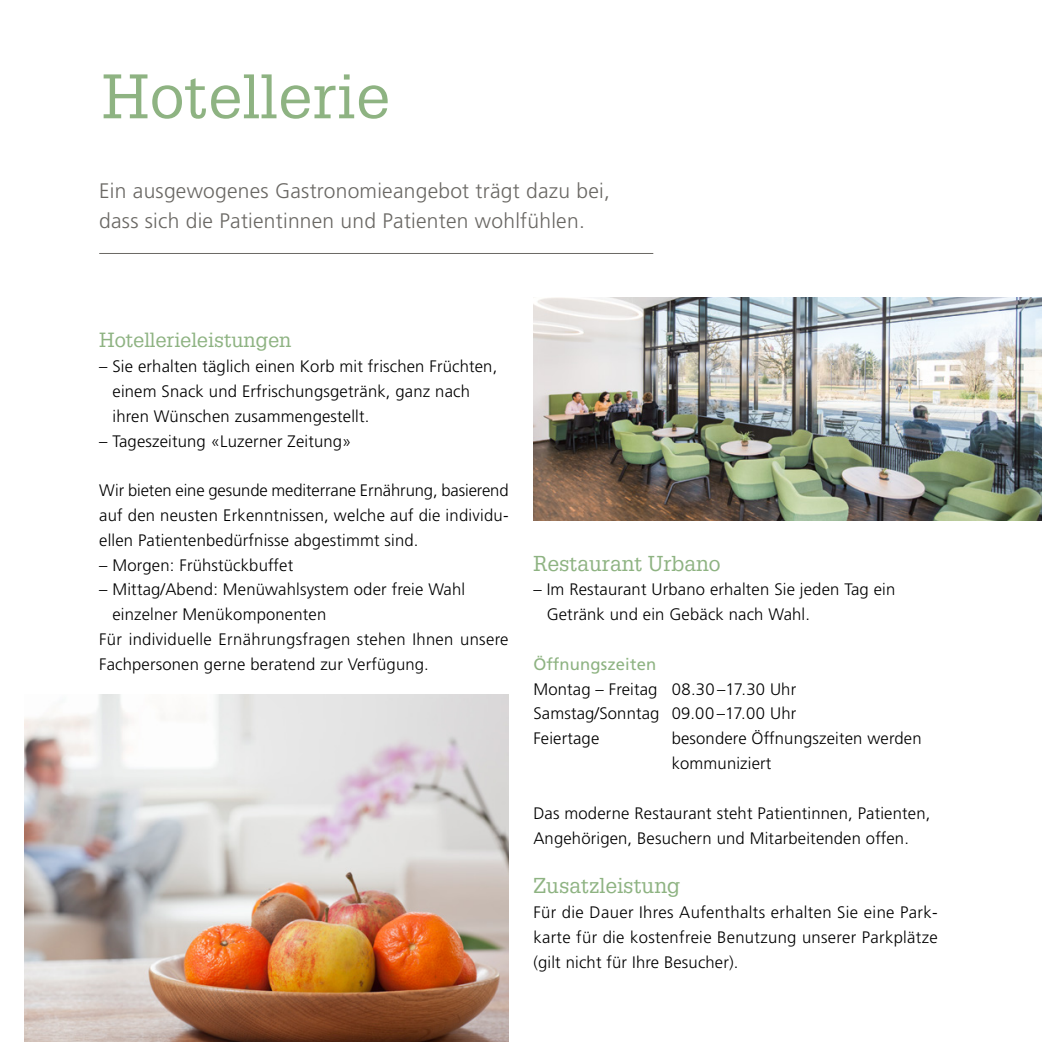
<style>
.page{position:relative;width:1042px;height:1042px;background:#fff}
.page>*{position:absolute;margin:0;border:0;box-sizing:border-box;transform-origin:0 0}
.t1{font:61.25px "Glypha LT Pro";letter-spacing:.01em;color:#8eb382}
.t2{font:300 21px/29.8px "Frutiger LT Std";letter-spacing:.01em;color:#6a6864}
.t3{font:21px "Glypha LT Pro";color:#8eb382}
.t4{font:19.95px "Glypha LT Pro";color:#8eb382}
.t5{font:300 16.62px/24.8px "Frutiger LT Std";letter-spacing:.01em;color:#000}
.t6{font:16.62px "Frutiger LT Std";letter-spacing:.01em;color:#8eb382}
</style>
<div class="page">
<hr style="left:99px;top:253px;width:554px;height:1px;background:#6a6864">
<img style="left:25px;top:694px;width:483px;height:348px">
<img style="left:533px;top:298px;width:509px;height:223px">
<h1 class="t1" style="left:102px;top:59px;width:290px">Hotellerie</h1>
<p class="t2" style="left:99px;top:177px;width:512px">Ein ausgewogenes Gastronomieangebot trägt dazu bei, dass sich die Patientinnen und Patienten wohlfühlen.</p>
<p class="t4" style="left:99px;top:328px;width:194px">Hotellerieleistungen</p>
<p class="t5" style="left:112px;top:354px;width:386px;text-indent:-13px">– Sie erhalten täglich einen Korb mit frischen Früchten, einem Snack und Erfrischungsgetränk, ganz nach ihren Wünschen zusammengestellt.</p>
<p class="t5" style="left:99px;top:429px;width:254px">– Tageszeitung «Luzerner Zeitung»</p>
<p class="t5" style="left:99px;top:478px;width:411px;text-align:justify">Wir bieten eine gesunde mediterrane Ernährung, basierend auf den neusten Erkenntnissen, welche auf die individu&shy;ellen Patientenbedürfnisse abgestimmt sind.</p>
<p class="t5" style="left:99px;top:553px;width:195px">– Morgen: Frühstückbuffet</p>
<p class="t5" style="left:99px;top:577px;width:367px">– Mittag/Abend: Menüwahlsystem oder freie Wahl</p>
<p class="t5" style="left:112px;top:602px;width:215px">einzelner Menükomponenten</p>
<p class="t5" style="left:99px;top:627px;width:411px">Für individuelle Ernährungsfragen stehen Ihnen unsere</p>
<p class="t5" style="left:99px;top:652px;width:331px">Fachpersonen gerne beratend zur Verfügung.</p>
<p class="t3" style="left:533px;top:550px;width:189px">Restaurant Urbano</p>
<p class="t5" style="left:547px;top:577px;width:350px;text-indent:-13px">– Im Restaurant Urbano erhalten Sie jeden Tag ein<br>Getränk und ein Gebäck nach Wahl.</p>
<p class="t6" style="left:533px;top:654px;width:124px">Öffnungszeiten</p>
<p class="t5" style="left:533px;top:677px;width:264px;text-align:justify">Montag – Freitag 08.30 –17.30 Uhr Samstag/Sonntag 09.00 –17.00 Uhr Feiertage</p>
<p class="t5" style="left:672px;top:726px;width:251px">besondere Öffnungszeiten werden kommuniziert</p>
<p class="t5" style="left:533px;top:801px;width:398px">Das moderne Restaurant steht Patientinnen, Patienten,<br>Angehörigen, Besuchern und Mitarbeitenden offen.</p>
<p class="t3" style="left:533px;top:873px;width:148px">Zusatzleistung</p>
<p class="t5" style="left:533px;top:900px;width:406px;text-align:justify">Für die Dauer Ihres Aufenthalts erhalten Sie eine Park&shy;karte für die kostenfreie Benutzung unserer Parkplätze (gilt nicht für Ihre Besucher).</p>
</div>
